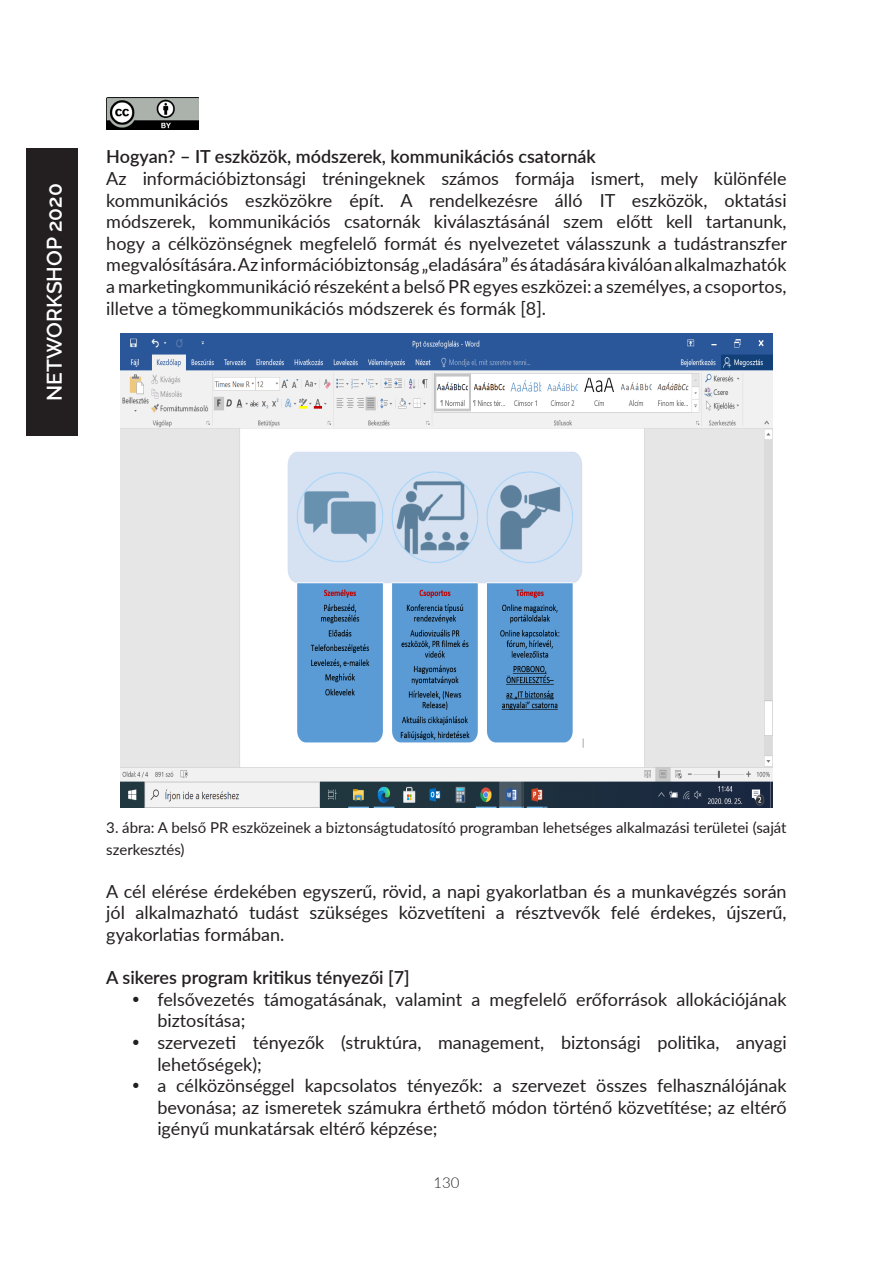
<style>
.page{position:relative;width:893px;height:1263px;background:#fff}
.page>*{position:absolute;margin:0;border:0;box-sizing:border-box;transform-origin:0 0}
.t1{font:600 21px "Raleway";color:#fff}
.t2{font:18px/21.6px "Lato";color:#231f20;text-align:justify}
.t3{font:600 18px "Lato";color:#231f20}
.List_Paragraph{font:15px/21.6px "Lato";color:#231f20}
.t4{font:300 15px "Lato";color:#231f20}
</style>
<div class="page">
<div style="left:27px;top:149px;width:51px;height:287px;background:#231f20"></div>
<img style="left:106px;top:98px;width:92px;height:32px">
<img style="left:120px;top:333px;width:653px;height:475px">
<p class="t1" style="left:42px;top:401px;width:219px;rotate:-90deg">NETWORKSHOP 2020</p>
<p class="t3" style="left:106px;top:144px;width:491px">Hogyan? – IT eszközök, módszerek, kommunikációs csatornák</p>
<p class="t2" style="left:106px;top:167px;width:682px">Az információbiztonsági tréningeknek számos formája ismert, mely különféle kommunikációs eszközökre épít. A rendelkezésre álló IT eszközök, oktatási módszerek, kommunikációs csatornák kiválasztásánál szem előtt kell tartanunk, hogy a célközönségnek megfelelő formát és nyelvezetet válasszunk a tudástranszfer megvalósítására. Az információbiztonság „eladására” és átadására kiválóan alkalmazhatók a marketingkommunikáció részeként a belső PR egyes eszközei: a személyes, a csoportos, illetve a tömegkommunikációs módszerek és formák [8].</p>
<p class="List_Paragraph" style="left:106px;top:816px;width:682px">3. ábra: A belső PR eszközeinek a biztonságtudatosító programban lehetséges alkalmazási területei (saját szerkesztés)</p>
<p class="t2" style="left:106px;top:880px;width:682px">A cél elérése érdekében egyszerű, rövid, a napi gyakorlatban és a munkavégzés során jól alkalmazható tudást szükséges közvetíteni a résztvevők felé érdekes, újszerű, gyakorlatias formában.</p>
<p class="t3" style="left:106px;top:964px;width:305px">A sikeres program kritikus tényezői [7]</p>
<p class="t2" style="left:157px;top:988px;width:631px">felsővezetés támogatásának, valamint a megfelelő erőforrások allokációjának biztosítása;</p>
<p class="t2" style="left:157px;top:1031px;width:631px">szervezeti tényezők (struktúra, management, biztonsági politika, anyagi lehetőségek);</p>
<p class="t2" style="left:157px;top:1074px;width:631px">a célközönséggel kapcsolatos tényezők: a szervezet összes felhasználójának bevonása; az ismeretek számukra érthető módon történő közvetítése; az eltérő igényű munkatársak eltérő képzése;</p>
<p class="t4" style="left:433px;top:1172px;width:28px">130</p>
</div>
